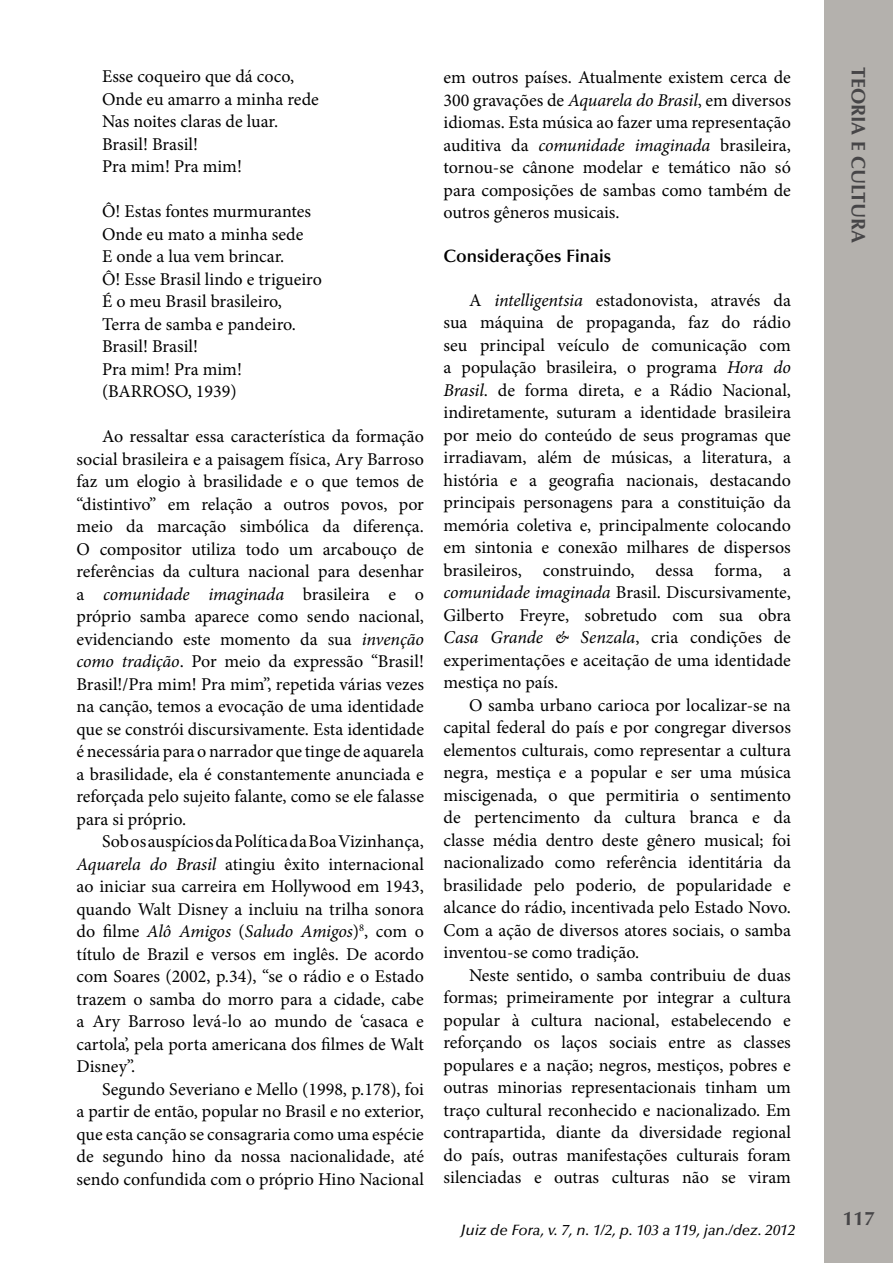
<style>
.page{position:relative;width:893px;height:1263px;background:#fff}
.page>*{position:absolute;margin:0;border:0;box-sizing:border-box;transform-origin:0 0}
.t1{font:700 19.5px "Optima LT Std";color:#464547}
.t2{font:18px/22.5px "Minion Pro";color:#000;text-align:justify}
.t3{font:600 18px "Optima LT Std";color:#000}
.t4{font:italic 500 15px "Optima LT Std";color:#000}
.s1{font-style:italic}
</style>
<div class="page">
<div style="left:825px;top:0;width:68px;height:1263px;background:#b4b1ad"></div>
<p class="t2" style="left:102px;top:65px;width:218px;text-align:left">Esse coqueiro que dá coco,<br>Onde eu amarro a minha rede<br>Nas noites claras de luar.<br>Brasil! Brasil!<br>Pra mim! Pra mim!</p>
<p class="t2" style="left:102px;top:200px;width:221px;text-align:left">Ô! Estas fontes murmurantes<br>Onde eu mato a minha sede<br>E onde a lua vem brincar.<br>Ô! Esse Brasil lindo e trigueiro<br>É o meu Brasil brasileiro,<br>Terra de samba e pandeiro.<br>Brasil! Brasil!<br>Pra mim! Pra mim! (BARROSO, 1939)</p>
<p class="t2" style="left:77px;top:425px;width:349px;text-indent:26px">Ao ressaltar essa característica da formação social brasileira e a paisagem física, Ary Barroso faz um elogio à brasilidade e o que temos de “distintivo” em relação a outros povos, por meio da marcação simbólica da diferença.<br>O compositor utiliza todo um arcabouço de referências da cultura nacional para desenhar a <span class="s1">comunidade imaginada</span> brasileira e o próprio samba aparece como sendo nacional, evidenciando este momento da sua <span class="s1">invenção como tradição</span>. Por meio da expressão “Brasil!<br>Brasil!/Pra mim! Pra mim”, repetida várias vezes na canção, temos a evocação de uma identidade que se constrói discursivamente. Esta identidade é necessária para o narrador que tinge de aquarela a brasilidade, ela é constantemente anunciada e reforçada pelo sujeito falante, como se ele falasse para si próprio.</p>
<p class="t2" style="left:77px;top:830px;width:349px;text-indent:26px">Sob os auspícios da Política da Boa Vizinhança, <span class="s1">Aquarela do Brasil</span> atingiu êxito internacional ao iniciar sua carreira em Hollywood em 1943, quando Walt Disney a incluiu na trilha sonora do filme <span class="s1">Alô Amigos</span> (<span class="s1">Saludo Amigos</span>)<sup>8</sup>, com o título de Brazil e versos em inglês. De acordo com Soares (2002, p.34), “se o rádio e o Estado trazem o samba do morro para a cidade, cabe a Ary Barroso levá-lo ao mundo de ‘casaca e cartola’, pela porta americana dos filmes de Walt Disney”.</p>
<p class="t2" style="left:77px;top:1078px;width:349px;text-indent:26px">Segundo Severiano e Mello (1998, p.178), foi a partir de então, popular no Brasil e no exterior, que esta canção se consagraria como uma espécie de segundo hino da nossa nacionalidade, até sendo confundida com o próprio Hino Nacional</p>
<p class="t2" style="left:443px;top:66px;width:349px">em outros países. Atualmente existem cerca de 300 gravações de <span class="s1">Aquarela do Brasil</span>, em diversos idiomas. Esta música ao fazer uma representação auditiva da <span class="s1">comunidade imaginada</span> brasileira, tornou-se cânone modelar e temático não só para composições de sambas como também de outros gêneros musicais.</p>
<p class="t3" style="left:443px;top:245px;width:169px">Considerações Finais</p>
<p class="t2" style="left:443px;top:289px;width:349px;text-indent:26px">A <span class="s1">intelligentsia</span> estadonovista, através da sua máquina de propaganda, faz do rádio seu principal veículo de comunicação com a população brasileira, o programa <span class="s1">Hora do Brasil</span>. de forma direta, e a Rádio Nacional, indiretamente, suturam a identidade brasileira por meio do conteúdo de seus programas que irradiavam, além de músicas, a literatura, a história e a geografia nacionais, destacando principais personagens para a constituição da memória coletiva e, principalmente colocando em sintonia e conexão milhares de dispersos brasileiros, construindo, dessa forma, a <span class="s1">comunidade imaginada</span> Brasil. Discursivamente, Gilberto Freyre, sobretudo com sua obra <span class="s1">Casa Grande &amp; Senzala</span>, cria condições de experimentações e aceitação de uma identidade mestiça no país.</p>
<p class="t2" style="left:443px;top:694px;width:349px;text-indent:26px">O samba urbano carioca por localizar-se na capital federal do país e por congregar diversos elementos culturais, como representar a cultura negra, mestiça e a popular e ser uma música miscigenada, o que permitiria o sentimento de pertencimento da cultura branca e da classe média dentro deste gênero musical; foi nacionalizado como referência identitária da brasilidade pelo poderio, de popularidade e alcance do rádio, incentivada pelo Estado Novo.<br>Com a ação de diversos atores sociais, o samba inventou-se como tradição.</p>
<p class="t2" style="left:443px;top:964px;width:349px;text-indent:26px">Neste sentido, o samba contribuiu de duas formas; primeiramente por integrar a cultura popular à cultura nacional, estabelecendo e reforçando os laços sociais entre as classes populares e a nação; negros, mestiços, pobres e outras minorias representacionais tinham um traço cultural reconhecido e nacionalizado. Em contrapartida, diante da diversidade regional do país, outras manifestações culturais foram silenciadas e outras culturas não se viram</p>
<p class="t4" style="left:461px;top:1221px;width:336px">Juiz de Fora, v. 7, n. 1/2, p. 103 a 119, jan./dez. 2012</p>
<p class="t1" style="left:870px;top:67px;width:178px;rotate:90deg">TEORIA E CULTURA</p>
<p class="t1" style="left:843px;top:1207px;width:34px">117</p>
</div>
